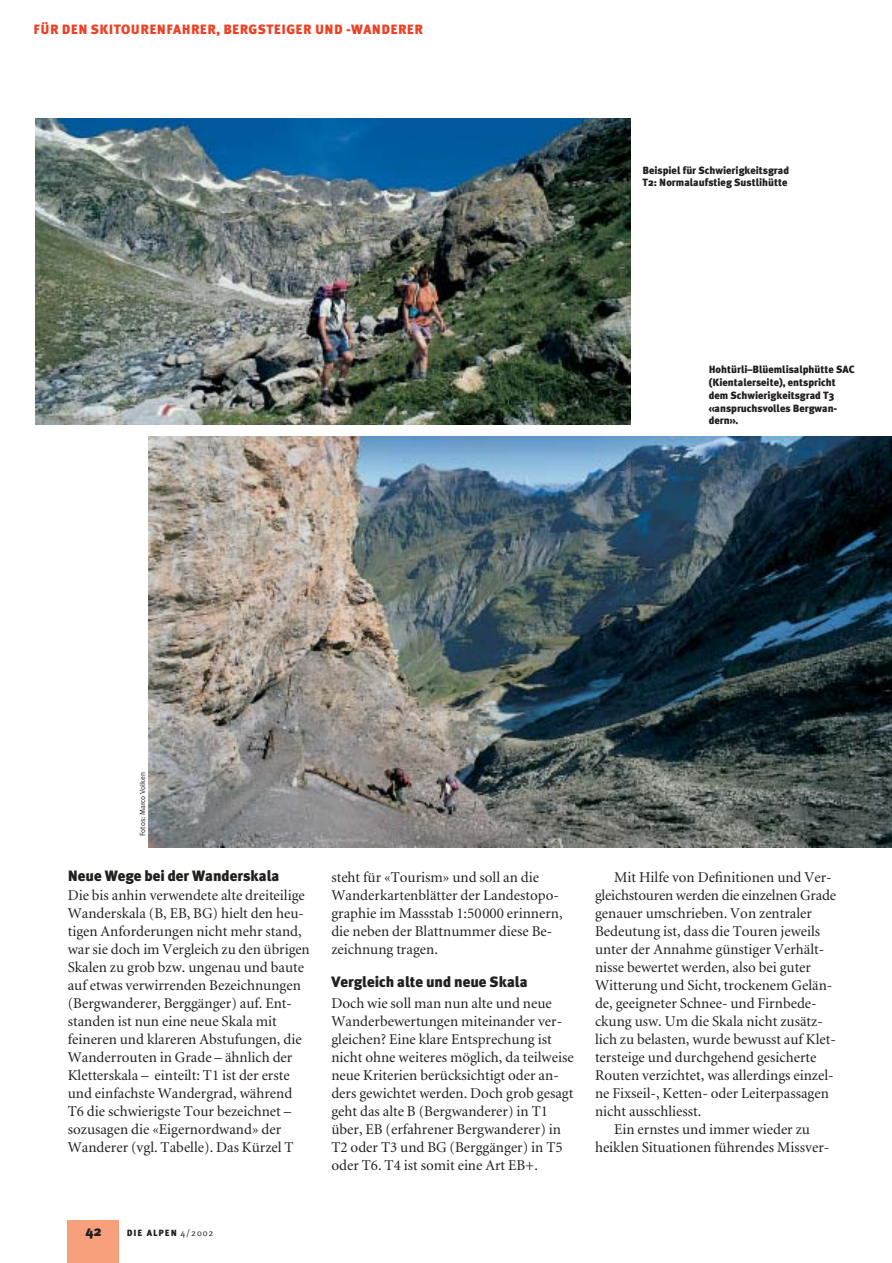
<style>
.page{position:relative;width:892px;height:1263px;background:#fff}
.page>*{position:absolute;margin:0;border:0;box-sizing:border-box;transform-origin:0 0}
.t1{font:15px/18px "Minion";color:#231f1f}
.t2{font:900 15px "Meta Plus";color:#231f1f}
.t3{font:900 14.25px "Meta Plus";color:#231f1f}
.t4{font:900 13.5px "Meta Plus";letter-spacing:.03em;color:#ef4023}
.t5{font:900 10.5px/12.8px "Meta Plus";color:#231f1f}
.t6{font:900 9px "Meta Plus";letter-spacing:.11em;color:#231f1f}
.t7{font:7.5px "Meta Plus Normal";color:#231f1f}
.s1{font-family:"Meta Plus Normal";font-weight:400}
</style>
<div class="page">
<div style="left:68px;top:1220px;width:51px;height:42px;background:#f89f7c"></div>
<img style="left:35px;top:118px;width:596px;height:306px">
<img style="left:149px;top:436px;width:743px;height:411px">
<p class="t4" style="left:34px;top:24px;width:391px">FÜR DEN SKITOURENFAHRER, BERGSTEIGER UND -WANDERER</p>
<p class="t5" style="left:643px;top:165px;width:148px">Beispiel für Schwierigkeitsgrad<br>T2: Normalaufstieg Sustlihütte</p>
<p class="t5" style="left:709px;top:364px;width:147px">Hohtürli–Blüemlisalphütte SAC (Kientalerseite), entspricht dem Schwierigkeitsgrad T3 «anspruchsvolles Bergwan&shy;dern».</p>
<p class="t7" style="left:140px;top:836px;width:65px;rotate:-90deg">Fotos: Marco Volken</p>
<p class="t2" style="left:68px;top:870px;width:213px">Neue Wege bei der Wanderskala</p>
<p class="t1" style="left:68px;top:887px;width:244px">Die bis anhin verwendete alte dreiteilige Wanderskala (B, EB, BG) hielt den heu&shy;tigen Anforderungen nicht mehr stand, war sie doch im Vergleich zu den übrigen Skalen zu grob bzw. ungenau und baute auf etwas verwirrenden Bezeichnungen (Bergwanderer, Berggänger) auf. Ent&shy;standen ist nun eine neue Skala mit feineren und klareren Abstufungen, die Wanderrouten in Grade – ähnlich der Kletterskala – einteilt: T1 ist der erste und einfachste Wandergrad, während T6 die schwierigste Tour bezeichnet – sozusagen die «Eigernordwand» der Wanderer (vgl. Tabelle). Das Kürzel T</p>
<p class="t1" style="left:331px;top:869px;width:233px">steht für «Tourism» und soll an die Wanderkartenblätter der Landestopo&shy;graphie im Massstab 1:50000 erinnern, die neben der Blattnummer diese Be&shy;zeichnung tragen.</p>
<p class="t2" style="left:331px;top:976px;width:198px">Vergleich alte und neue Skala</p>
<p class="t1" style="left:331px;top:995px;width:244px">Doch wie soll man nun alte und neue Wanderbewertungen miteinander ver&shy;gleichen? Eine klare Entsprechung ist nicht ohne weiteres möglich, da teilweise neue Kriterien berücksichtigt oder an&shy;ders gewichtet werden. Doch grob gesagt geht das alte B (Bergwanderer) in T1 über, EB (erfahrener Bergwanderer) in T2 oder T3 und BG (Berggänger) in T5 oder T6. T4 ist somit eine Art EB+.</p>
<p class="t1" style="left:614px;top:869px;width:219px">Mit Hilfe von Definitionen und Ver-</p>
<p class="t1" style="left:595px;top:887px;width:243px">gleichstouren werden die einzelnen Grade</p>
<p class="t1" style="left:595px;top:905px;width:219px">genauer umschrieben. Von zentraler</p>
<p class="t1" style="left:595px;top:923px;width:227px">Bedeutung ist, dass die Touren jeweils</p>
<p class="t1" style="left:595px;top:941px;width:231px">unter der Annahme günstiger Verhält-</p>
<p class="t1" style="left:595px;top:959px;width:218px">nisse bewertet werden, also bei guter</p>
<p class="t1" style="left:595px;top:977px;width:239px">Witterung und Sicht, trockenem Gelän-</p>
<p class="t1" style="left:595px;top:995px;width:223px">de, geeigneter Schnee- und Firnbede-</p>
<p class="t1" style="left:595px;top:1013px;width:229px">ckung usw. Um die Skala nicht zusätz-</p>
<p class="t1" style="left:595px;top:1031px;width:242px">lich zu belasten, wurde bewusst auf Klet-</p>
<p class="t1" style="left:595px;top:1049px;width:223px">tersteige und durchgehend gesicherte</p>
<p class="t1" style="left:595px;top:1067px;width:240px">Routen verzichtet, was allerdings einzel-</p>
<p class="t1" style="left:595px;top:1085px;width:235px">ne Fixseil-, Ketten- oder Leiterpassagen</p>
<p class="t1" style="left:595px;top:1103px;width:108px">nicht ausschliesst.</p>
<p class="t1" style="left:614px;top:1121px;width:197px">Ein ernstes und immer wieder zu</p>
<p class="t1" style="left:595px;top:1139px;width:236px">heiklen Situationen führendes Missver-</p>
<p class="t3" style="left:86px;top:1225px;width:17px">42</p>
<p class="t6" style="left:127px;top:1229px;width:88px">DIE ALPEN <span class="s1">4/2002</span></p>
</div>
